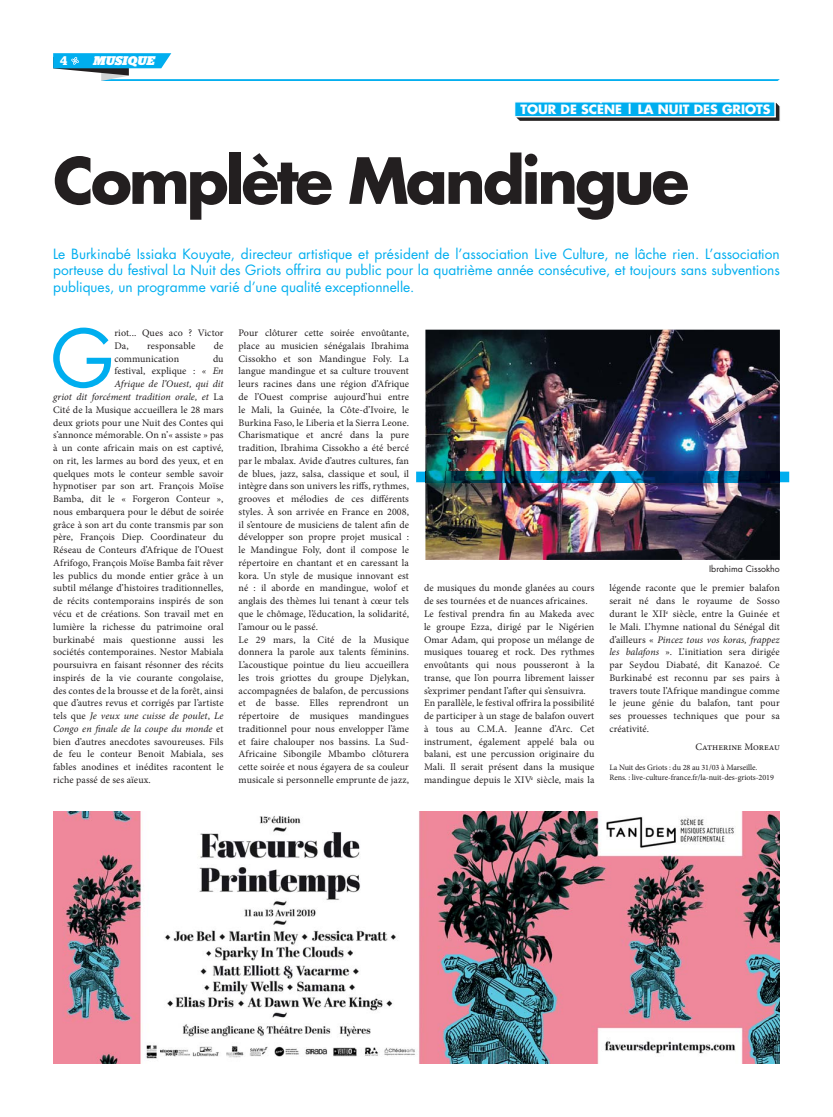
<style>
.page{position:relative;width:833px;height:1117px;background:#fff}
.page>*{position:absolute;margin:0;border:0;box-sizing:border-box;transform-origin:0 0}
.t1{font:77.62px "Futura";color:#00aeef}
.t2{font:700 61.88px "Futura";letter-spacing:-.05em;color:#231f20}
.t3{font:13.75px/16.2px "Futura";color:#00aeef;text-align:justify}
.t4{font:italic 900 12.62px "Stag";letter-spacing:.02em;color:#fff}
.t5{font:600 12.62px "Stag";color:#fff}
.t6{font:700 12.5px "Futura";color:#fff}
.t7{font:10px/12.8px "Minion Pro";letter-spacing:.01em;color:#231f20}
.t8{font:italic 10px "Minion Pro";letter-spacing:.005em;color:#231f20}
.t9{font:8.75px "Futura";color:#231f20}
.t10{font:8.12px/9.8px "Minion Pro";letter-spacing:-.01em;color:#231f20}
.s1{font-style:italic}
.s2{font-style:normal}
</style>
<div class="page">
<svg style="left:515px;top:102px;width:265px;height:19px;background:#249cc9"></svg>
<img style="left:425px;top:329px;width:355px;height:231px">
<img style="left:53px;top:811px;width:727px;height:252px">
<svg style="left:53px;top:53px;width:727px;height:28px"></svg>
<svg style="left:416px;top:471px;width:373px;height:11px"></svg>
<img style="left:425px;top:471px;width:355px;height:11px">
<p class="t5" style="left:60px;top:56px;width:9px">4</p>
<p class="t4" style="left:93px;top:57px;width:63px">MUSIQUE</p>
<p class="t6" style="left:520px;top:104px;width:252px">TOUR DE SCÈNE | LA NUIT DES GRIOTS</p>
<h2 class="t2" style="left:53px;top:152px;width:637px">Complète Mandingue</h2>
<p class="t3" style="left:53px;top:247px;width:728px">Le Burkinabé Issiaka Kouyate, directeur artistique et président de l’association Live Culture, ne lâche rien. L’association porteuse du festival La Nuit des Griots offrira au public pour la quatrième année consécutive, et toujours sans subventions publiques, un programme varié d’une qualité exceptionnelle.</p>
<h1 class="t1" style="left:51px;top:323px;width:65px">G</h1>
<p class="t7" style="left:114px;top:327px;width:111px">riot... Ques aco ? Victor<br>Da,</p>
<p class="t7" style="left:238px;top:327px;width:172px">Pour clôturer cette soirée envoûtante, place au musicien sénégalais Ibrahima Cissokho et son Mandingue Foly. La langue mandingue et sa culture trouvent leurs racines dans une région d’Afrique de l’Ouest comprise aujourd’hui entre le Mali, la Guinée, la Côte-d’Ivoire, le Burkina Faso, le Liberia et la Sierra Leone.<br>Charismatique et ancré dans la pure tradition, Ibrahima Cissokho a été bercé par le mbalax. Avide d’autres cultures, fan de blues, jazz, salsa, classique et soul, il intègre dans son univers les riffs, rythmes, grooves et mélodies de ces différents styles. À son arrivée en France en 2008, il s’entoure de musiciens de talent afin de développer son propre projet musical : le Mandingue Foly, dont il compose le répertoire en chantant et en caressant la kora. Un style de musique innovant est né : il aborde en mandingue, wolof et anglais des thèmes lui tenant à cœur tels que le chômage, l’éducation, la solidarité, l’amour ou le passé.<br>Le 29 mars, la Cité de la Musique donnera la parole aux talents féminins.<br>L’acoustique pointue du lieu accueillera les trois griottes du groupe Djelykan, accompagnées de balafon, de percussions et de basse. Elles reprendront un répertoire de musiques mandingues traditionnel pour nous envelopper l’âme et faire chalouper nos bassins. La Sud-Africaine Sibongile Mbambo clôturera cette soirée et nous égayera de sa couleur musicale si personnelle emprunte de jazz,</p>
<p class="t7" style="left:147px;top:340px;width:50px">responsable</p>
<p class="t7" style="left:214px;top:340px;width:11px">de</p>
<p class="t7" style="left:114px;top:353px;width:66px">communication</p>
<p class="t7" style="left:213px;top:353px;width:12px">du</p>
<p class="t7" style="left:114px;top:365px;width:111px">festival, explique : <span class="s1">« En</span></p>
<p class="t8" style="left:114px;top:380px;width:111px">Afrique de l’Ouest, qui dit</p>
<p class="t8" style="left:53px;top:393px;width:172px">griot dit forcément tradition orale, et <span class="s2">La</span></p>
<p class="t7" style="left:53px;top:404px;width:172px">Cité de la Musique accueillera le 28 mars</p>
<p class="t7" style="left:53px;top:416px;width:172px">deux griots pour une Nuit des Contes qui</p>
<p class="t7" style="left:53px;top:429px;width:172px">s’annonce mémorable. On n’« assiste » pas</p>
<p class="t7" style="left:53px;top:442px;width:172px">à un conte africain mais on est captivé,</p>
<p class="t7" style="left:53px;top:455px;width:172px">on rit, les larmes au bord des yeux, et en</p>
<p class="t7" style="left:53px;top:468px;width:172px">quelques mots le conteur semble savoir</p>
<p class="t7" style="left:53px;top:480px;width:172px">hypnotiser par son art. François Moïse</p>
<p class="t7" style="left:53px;top:493px;width:172px">Bamba, dit le « Forgeron Conteur »,</p>
<p class="t7" style="left:53px;top:506px;width:172px">nous embarquera pour le début de soirée</p>
<p class="t7" style="left:53px;top:519px;width:172px">grâce à son art du conte transmis par son</p>
<p class="t7" style="left:53px;top:531px;width:172px">père, François Diep. Coordinateur du</p>
<p class="t7" style="left:53px;top:544px;width:172px">Réseau de Conteurs d’Afrique de l’Ouest</p>
<p class="t7" style="left:53px;top:557px;width:172px">Afrifogo, François Moïse Bamba fait rêver</p>
<p class="t7" style="left:53px;top:570px;width:172px">les publics du monde entier grâce à un</p>
<p class="t7" style="left:53px;top:582px;width:172px">subtil mélange d’histoires traditionnelles,</p>
<p class="t7" style="left:53px;top:595px;width:172px">de récits contemporains inspirés de son</p>
<p class="t7" style="left:53px;top:608px;width:172px">vécu et de créations. Son travail met en</p>
<p class="t7" style="left:53px;top:621px;width:172px">lumière la richesse du patrimoine oral</p>
<p class="t7" style="left:53px;top:633px;width:172px">burkinabé mais questionne aussi les</p>
<p class="t7" style="left:53px;top:646px;width:172px">sociétés contemporaines. Nestor Mabiala</p>
<p class="t7" style="left:53px;top:659px;width:172px">poursuivra en faisant résonner des récits</p>
<p class="t7" style="left:53px;top:672px;width:172px">inspirés de la vie courante congolaise,</p>
<p class="t7" style="left:53px;top:684px;width:172px">des contes de la brousse et de la forêt, ainsi</p>
<p class="t7" style="left:53px;top:697px;width:172px">que d’autres revus et corrigés par l’artiste</p>
<p class="t8" style="left:53px;top:711px;width:172px"><span class="s2">tels que</span> Je veux une cuisse de poulet<span class="s2">,</span> Le</p>
<p class="t8" style="left:53px;top:724px;width:172px">Congo en finale de la coupe du monde <span class="s2">et</span></p>
<p class="t7" style="left:53px;top:735px;width:172px">bien d’autres anecdotes savoureuses. Fils</p>
<p class="t7" style="left:53px;top:748px;width:172px">de feu le conteur Benoit Mabiala, ses</p>
<p class="t7" style="left:53px;top:761px;width:172px">fables anodines et inédites racontent le</p>
<p class="t7" style="left:53px;top:774px;width:99px">riche passé de ses aïeux.</p>
<p class="t9" style="left:709px;top:564px;width:72px">Ibrahima Cissokho</p>
<p class="t7" style="left:424px;top:582px;width:172px">de musiques du monde glanées au cours de ses tournées et de nuances africaines.<br>Le festival prendra fin au Makeda avec le groupe Ezza, dirigé par le Nigérien Omar Adam, qui propose un mélange de musiques touareg et rock. Des rythmes envoûtants qui nous pousseront à la transe, que l’on pourra librement laisser s’exprimer pendant l’after qui s’ensuivra.<br>En parallèle, le festival offrira la possibilité de participer à un stage de balafon ouvert à tous au C.M.A. Jeanne d’Arc. Cet instrument, également appelé bala ou balani, est une percussion originaire du Mali. Il serait présent dans la musique mandingue depuis le XIV<sup>e</sup> siècle, mais la</p>
<p class="t7" style="left:609px;top:582px;width:172px;text-align:justify">légende raconte que le premier balafon serait né dans le royaume de Sosso durant le XII<sup>e</sup> siècle, entre la Guinée et le Mali. L’hymne national du Sénégal dit d’ailleurs « <span class="s1">Pincez tous vos koras, frappez les balafons</span> ». L’initiation sera dirigée par Seydou Diabaté, dit Kanazoé. Ce Burkinabé est reconnu par ses pairs à travers toute l’Afrique mandingue comme le jeune génie du balafon, tant pour ses prouesses techniques que pour sa créativité.</p>
<p class="t7" style="left:695px;top:741px;width:86px">Catherine Moreau</p>
<p class="t10" style="left:609px;top:763px;width:166px">La Nuit des Griots : du 28 au 31/03 à Marseille.<br>Rens. : live-culture-france.fr/la-nuit-des-griots-2019</p>
</div>
